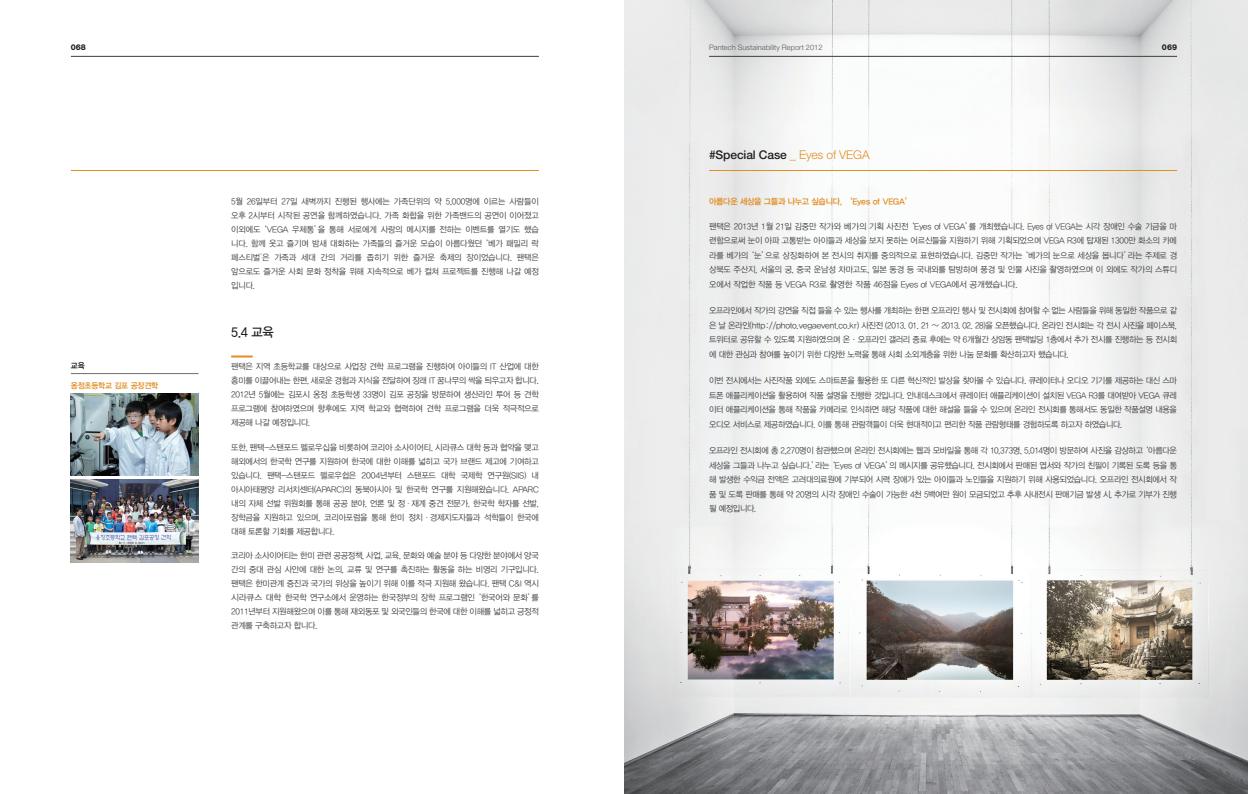
<style>
.page{position:relative;width:1248px;height:794px;background:#fff}
.page>*{position:absolute;margin:0;border:0;box-sizing:border-box;transform-origin:0 0}
.t1{font:13px "YDIYGO330";color:#231f20;scale:.95 1}
.t2{font:500 12px "Helvetica Neue LT Pro";letter-spacing:-.01em;color:#231f20}
.t3{font:8.5px/14px "YDIYGO320";letter-spacing:-.03em;color:#3e3e3f;text-align:justify;scale:.95 1}
.t4{font:8.5px "YDIYGO340";letter-spacing:-.04em;color:#e28e25;scale:.95 1}
.t5{font:8px "YDIYGO340";letter-spacing:-.02em;color:#e28e25;scale:.95 1}
.t6{font:800 8px "Helvetica Neue LT Pro";color:#231f20}
.t7{font:8px "YDIYGO340";color:#231f20;scale:.95 1}
.t8{font:300 7.5px "Helvetica Neue LT Pro";color:#57585a}
.s1{font-family:"Arita dotum Light OTF"}
.s2{font-family:"YDIYGO310"}
.s3{color:#e28e25}
.s4{font-weight:300;color:#e28e25}
</style>
<div class="page">
<img style="left:624px;top:0;width:623px;height:794px">
<hr style="left:71px;top:56px;width:468px;height:1px;background:#3e3e3f">
<hr style="left:709px;top:56px;width:467px;height:1px;background:#3e3e3f">
<hr style="left:231px;top:355px;width:22px;height:2px;background:#e28e25">
<hr style="left:71px;top:170px;width:468px;height:1px;background:#e28e25">
<hr style="left:709px;top:170px;width:467px;height:1px;background:#e28e25">
<img style="left:71px;top:393px;width:127px;height:83px">
<hr style="left:71px;top:373px;width:127px;height:1px;background:#6c6d70">
<img style="left:71px;top:480px;width:127px;height:82px">
<p class="t6" style="left:71px;top:43px;width:17px">068</p>
<p class="t8" style="left:709px;top:43px;width:115px">Pantech Sustainability Report 2012</p>
<p class="t6" style="left:1161px;top:43px;width:17px">069</p>
<p class="t7" style="left:71px;top:360px;width:16px">교육</p>
<p class="t5" style="left:71px;top:381px;width:93px">옹정초등학교 김포 공장견학</p>
<p class="t3" style="left:231px;top:195px;width:325px">5월 26일부터 27일 새벽까지 진행된 행사에는 가족단위의 약 5,000명에 이르는 사람들이 오후 2시부터 시작된 공연을 함께하였습니다. 가족 화합을 위한 가족밴드의 공연이 이어졌고 이외에도 ‘Vega</p>
<p class="t3" style="left:231px;top:223px;width:325px;text-indent:61px">우체통’을 통해 서로에게 사랑의 메시지를 전하는 이벤트를 열기도 했습 니다. 함께 웃고 즐기며 밤새 대화하는 가족들의 즐거운 모습이 아름다웠던 ‘베가 패밀리 락 페스티벌<span class="s1">’</span>은 가족과 세대 간의 거리를 좁히기 위한 즐거운 축제의 장이었습니다. 팬택은 앞으로도 즐거운 사회 문화 정착을 위해 지속적으로 베가 컬쳐 프로젝트를 진행해 나갈 예정 입니다.</p>
<p class="t1" style="left:231px;top:325px;width:46px">5.4 교육</p>
<p class="t3" style="left:231px;top:360px;width:325px">팬택은 지역 초등학교를 대상으로 사업장 견학 프로그램을 진행하여 아이들의 IT 산업에 대한 흥미를 이끌어내는 한편, 새로운 경험과 지식을 전달하여 장래 IT 꿈나무의 싹을 틔우고자 합니다.<br>2012년 5월에는 김포시 옹정 초등학생 33명이 김포 공장을 방문하여 생산라인 투어 등 견학 프로그램에 참여하였으며 향후에도 지역 학교와 협력하여 견학 프로그램을 더욱 적극적으로 제공해 나갈 예정입니다.</p>
<p class="t3" style="left:231px;top:440px;width:325px">또한, 팬택-스탠포드 펠로우십을 비롯하여 코리아 소사이어티, 시라큐스 대학 등과 협약을 맺고 해외에서의 한국학 연구를 지원하여 한국에 대한 이해를 넓히고 국가 브랜드 제고에 기여하고 있습니다. 팬택-스탠포드 펠로우쉽은 2004년부터 스탠포드 대학 국제학 연구원(SIIS) 내 아시아태평양 리서치센터(APARC)의 동북아시아 및 한국학 연구를 지원해왔습니다. APARC 내의 자체 선발 위원회를 통해 공공 분야, 언론 및 정<span class="s2">·</span>재계 중견 전문가, 한국학 학자를 선발, 장학금을 지원하고 있으며, 코리아포럼을 통해 한미 정치<span class="s2">·</span>경제지도자들과 석학들이 한국에 대해 토론할 기회를 제공합니다.</p>
<p class="t3" style="left:231px;top:548px;width:325px">코리아 소사이어티는 한미 관련 공공정책, 사업, 교육, 문화와 예술 분야 등 다양한 분야에서 양국 간의 중대 관심 사안에 대한 논의, 교류 및 연구를 촉진하는 활동을 하는 비영리 기구입니다. 팬택은 한미관계 증진과 국가의 위상을 높이기 위해 이를 적극 지원해 왔습니다. 팬택 C&amp;I 역시 시라큐스 대학 한국학 연구소에서 운영하는 한국정부의 장학 프로그램인‘한국어와 문화’를 2011년부터 지원해왔으며 이를 통해 재외동포 및 외국인들의 한국에 대한 이해를 넓히고 긍정적 관계를 구축하고자 합니다.</p>
<p class="t2" style="left:709px;top:147px;width:162px">#Special Case <span class="s3">_</span> <span class="s4">Eyes of VEGA</span></p>
<p class="t4" style="left:709px;top:197px;width:216px">아름다운 세상을 그들과 나누고 싶습니다, ‘Eyes of VEGA’</p>
<p class="t3" style="left:709px;top:219px;width:494px;line-height:14.5px">팬택은 2013년 1월 21일 김중만 작가와 베가의 기획 사진전 ‘Eyes of VEGA’를 개최했습니다. Eyes of VEGA는 시각 장애인 수술 기금을 마 련함으로써 눈이 아파 고통받는 아이들과 세상을 보지 못하는 어르신들을 지원하기 위해 기획되었으며 VEGA R3에 탑재된 1300만 화소의 카메 라를 베가의 ‘눈’으로 상징화하여 본 전시의 취지를 중의적으로 표현하였습니다. 김중만 작가는 ‘베가의 눈으로 세상을 봅니다’라는 주제로 경 상북도 주산지, 서울의 궁, 중국 운남성 차마고도, 일본 동경 등 국내외를 탐방하며 풍경 및 인물 사진을 촬영하였으며 이 외에도 작가의 스튜디 오에서 작업한 작품 등 VEGA R3로 촬영한 작품 46점을 Eyes of VEGA에서 공개했습니다.</p>
<p class="t3" style="left:709px;top:303px;width:494px;line-height:14.5px">오프라인에서 작가의 강연을 직접 들을 수 있는 행사를 개최하는 한편 오프라인 행사 및 전시회에 참여할 수 없는 사람들을 위해 동일한 작품으로 같 은 날 온라인(http://photo.vegaevent.co.kr) 사진전 (2013. 01. 21 ~ 2013. 02. 28)을 오픈했습니다. 온라인 전시회는 각 전시 사진을 페이스북, 트위터로 공유할 수 있도록 지원하였으며 온·오프라인 갤러리 종료 후에는 약 6개월간 상암동 팬택빌딩 1층에서 추가 전시를 진행하는 등 전시회 에 대한 관심과 참여를 높이기 위한 다양한 노력을 통해 사회 소외계층을 위한 나눔 문화를 확산하고자 했습니다.</p>
<p class="t3" style="left:709px;top:373px;width:494px;line-height:14.5px">이번 전시에서는 사진작품 외에도 스마트폰을 활용한 또 다른 혁신적인 발상을 찾아볼 수 있습니다. 큐레이터나 오디오 기기를 제공하는 대신 스마 트폰 애플리케이션을 활용하여 작품 설명을 진행한 것입니다. 안내데스크에서 큐레이터 애플리케이션이 설치된 VEGA R3를 대여받아 VEGA 큐레 이터 애플리케이션을 통해 작품을 카메라로 인식하면 해당 작품에 대한 해설을 들을 수 있으며 온라인 전시회를 통해서도 동일한 작품설명 내용을 오디오 서비스로 제공하였습니다. 이를 통해 관람객들이 더욱 현대적이고 편리한 작품 관람형태를 경험하도록 하고자 하였습니다.</p>
<p class="t3" style="left:709px;top:443px;width:494px;line-height:14.5px">오프라인 전시회에 총 2,270명이 참관했으며 온라인 전시회에는 웹과 모바일을 통해 각 10,373명, 5,014명이 방문하여 사진을 감상하고 ‘아름다운 세상을 그들과 나누고 싶습니다.’라는 ‘Eyes of VEGA’의 메시지를 공유했습니다. 전시회에서 판매된 엽서와 작가의 친필이 기록된 도록 등을 통 해 발생한 수익금 전액은 고려대의료원에 기부되어 시력 장애가 있는 아이들과 노인들을 지원하기 위해 사용되었습니다. 오프라인 전시회에서 작 품 및 도록 판매를 통해 약 20명의 시각 장애인 수술이 가능한 4천 5백여만 원이 모금되었고 추후 사내전시 판매기금 발생 시, 추가로 기부가 진행 될 예정입니다.</p>
</div>
